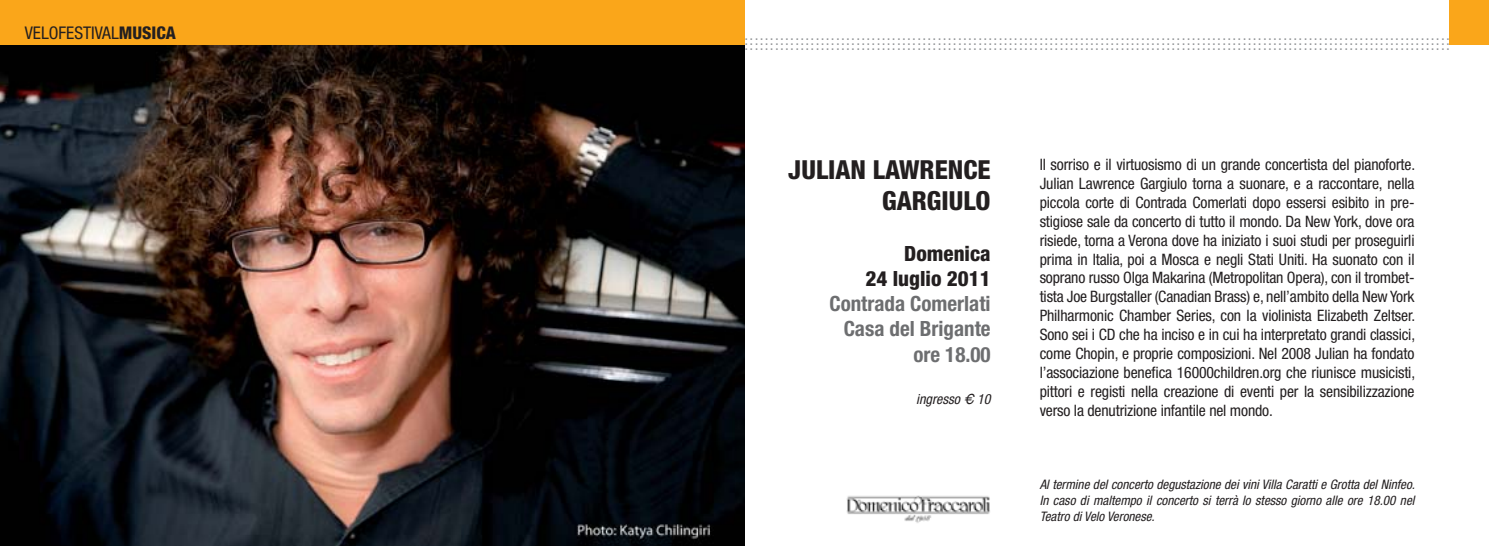
<style>
.page{position:relative;width:1489px;height:546px;background:#fff}
.page>*{position:absolute;margin:0;border:0;box-sizing:border-box;transform-origin:0 0}
.t1{font:800 condensed 26.25px/31.5px "Helvetica Neue";color:#231f20;text-align:right}
.t2{font:700 condensed 21px/25.2px "Helvetica Neue";color:#6d6e70;text-align:right}
.t3{font:800 condensed 21px/25.2px "Helvetica Neue";color:#231f20;text-align:right}
.t4{font:condensed 17.5px "Helvetica Neue";color:#231f20}
.t5{font:condensed 15.75px/18.9px "Helvetica Neue";letter-spacing:-.01em;color:#231f20;text-align:justify}
.t6{font:condensed 15.75px "Helvetica Neue";color:#939598}
.t7{font:italic condensed 14px "Helvetica Neue";color:#231f20}
.t8{font:italic condensed 13.12px/15.8px "Helvetica Neue";color:#231f20;text-align:justify}
.s1{font-weight:800}
.s2{font-family:"Helvetica";font-stretch:normal}
</style>
<div class="page">
<img style="left:0;top:45px;width:744px;height:501px">
<div style="left:1449px;top:0;width:39px;height:45px;background:#faa61a"></div>
<div style="left:0;top:0;width:744px;height:45px;background:#faa61a"></div>
<img style="left:846px;top:495px;width:144px;height:28px">
<p class="t4" style="left:25px;top:26px;width:152px">VELOFESTIVAL<span class="s1">MUSICA</span></p>
<p class="t6" style="left:744px;top:28px;width:706px">...........................................................................................................................................</p>
<p class="t6" style="left:744px;top:34px;width:706px">...........................................................................................................................................</p>
<p class="t6" style="left:744px;top:39px;width:706px">...........................................................................................................................................</p>
<h1 class="t1" style="left:788px;top:156px;width:204px">JULIAN LAWRENCE<br>GARGIULO</h1>
<h2 class="t3" style="left:865px;top:242px;width:127px">Domenica<br>24 luglio 2011</h2>
<h2 class="t2" style="left:829px;top:293px;width:163px">Contrada Comerlati<br>Casa del Brigante ore 18.00</h2>
<p class="t7" style="left:916px;top:393px;width:76px">ingresso <span class="s2">€</span> 10</p>
<p class="t5" style="left:1039px;top:156px;width:377px">Il sorriso e il virtuosismo di un grande concertista del pianoforte.<br>Julian Lawrence Gargiulo torna a suonare, e a raccontare, nella piccola corte di Contrada Comerlati dopo essersi esibito in pre&shy;stigiose sale da concerto di tutto il mondo. Da New York, dove ora risiede, torna a Verona dove ha iniziato i suoi studi per proseguirli prima in Italia, poi a Mosca e negli Stati Uniti. Ha suonato con il soprano russo Olga Makarina (Metropolitan Opera), con il trombet&shy;tista Joe Burgstaller (Canadian Brass) e, nell’ambito della New York Philharmonic Chamber Series, con la violinista Elizabeth Zeltser.<br>Sono sei i CD che ha inciso e in cui ha interpretato grandi classici, come Chopin, e proprie composizioni. Nel 2008 Julian ha fondato l’associazione benefica 16000children.org che riunisce musicisti, pittori e registi nella creazione di eventi per la sensibilizzazione verso la denutrizione infantile nel mondo.</p>
<p class="t8" style="left:1039px;top:478px;width:377px">Al termine del concerto degustazione dei vini Villa Caratti e Grotta del Ninfeo.<br>In caso di maltempo il concerto si terrà lo stesso giorno alle ore 18.00 nel Teatro di Velo Veronese.</p>
</div>
